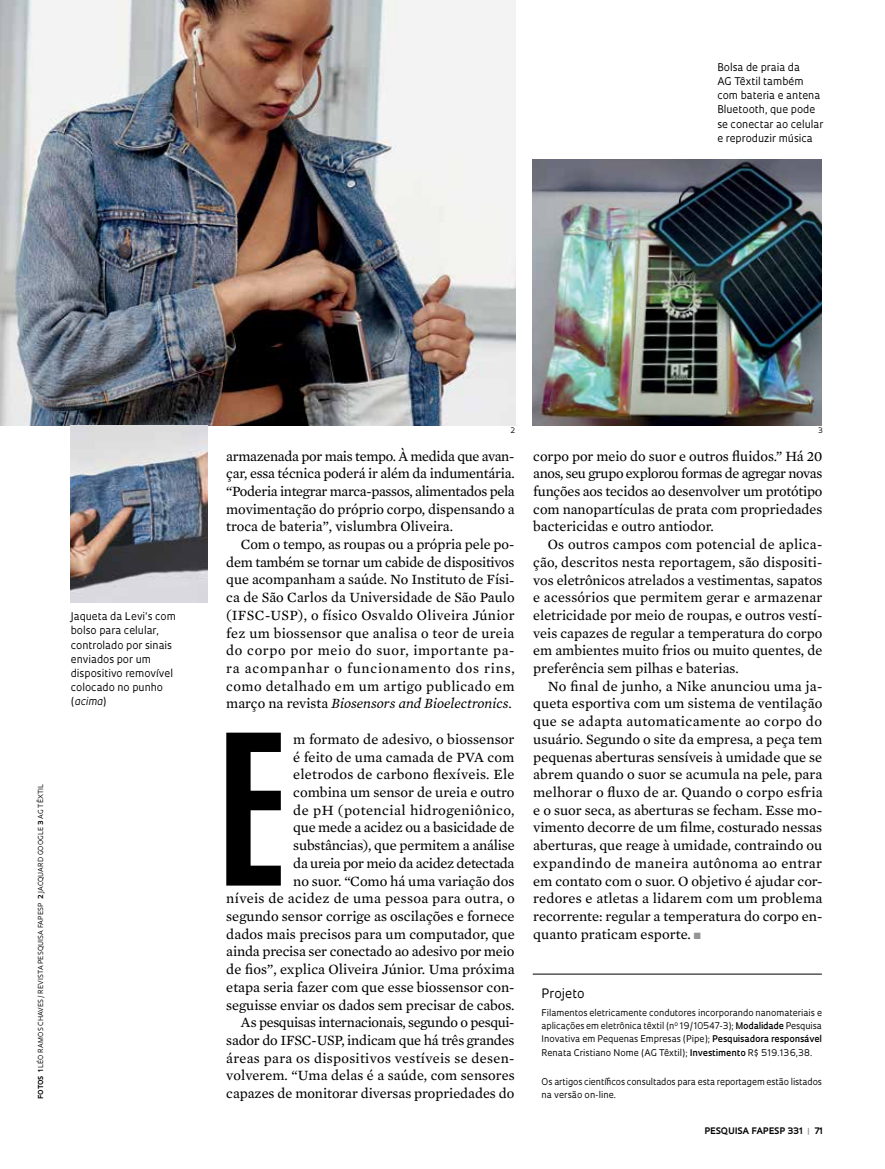
<style>
.page{position:relative;width:885px;height:1169px;background:#fff}
.page>*{position:absolute;margin:0;border:0;box-sizing:border-box;transform-origin:0 0}
.t1{font:195.45px "Swiss 924 BT Regular B";color:#000}
.t2{font:14.4px/17.7px "Mercury Text G2";color:#000;text-align:justify}
.t3{font:12.6px "Oculum";color:#000}
.t4{font:10.35px/14.1px "Oculum";color:#000}
.t5{font:9px/13.2px "Oculum";letter-spacing:-.01em;color:#000;text-align:justify}
.t6{font:700 8.7px "Oculum";letter-spacing:.015em;color:#000}
.t7{font:7.35px "Oculum";color:#000}
.t8{font:6.75px "Oculum";letter-spacing:.015em;color:#000}
.s1{font-style:italic}
.s2{font-weight:700}
.s3{color:#939598}
.s4{font-weight:600}
</style>
<div class="page">
<img style="left:0;top:0;width:515px;height:425px">
<img style="left:533px;top:159px;width:289px;height:266px">
<hr style="left:533px;top:973px;width:289px;height:1px;background:#000">
<img style="left:71px;top:425px;width:136px;height:177px">
<p class="t4" style="left:717px;top:60px;width:108px">Bolsa de praia da<br>AG Têxtil também com bateria e antena<br>Bluetooth, que pode se conectar ao celular e reproduzir música</p>
<p class="t4" style="left:71px;top:609px;width:107px">Jaqueta da Levi’s com bolso para celular, controlado por sinais enviados por um dispositivo removível colocado no punho (<span class="s1">acima</span>)</p>
<p class="t8" style="left:36px;top:1098px;width:317px;rotate:-90deg"><span class="s2">FOTOS 1</span> LÉO RAMOS CHAVES /REVISTA PESQUISA FAPESP <span class="s2">2</span> JACQUARD GOOGLE <span class="s2">3</span> AG TÊXTIL</p>
<p class="t7" style="left:510px;top:425px;width:6px">2</p>
<p class="t2" style="left:226px;top:446px;width:290px">armazenada por mais tempo. À medida que avan&shy;çar, essa técnica poderá ir além da indumentária. “Poderia integrar marca-passos, alimentados pela movimentação do próprio corpo, dispensando a troca de bateria”, vislumbra Oliveira.</p>
<p class="t2" style="left:226px;top:534px;width:290px;text-indent:14px">Com o tempo, as roupas ou a própria pele po&shy;dem também se tornar um cabide de dispositivos que acompanham a saúde. No Instituto de Físi&shy;ca de São Carlos da Universidade de São Paulo (IFSC-USP), o físico Osvaldo Oliveira Júnior fez um biossensor que analisa o teor de ureia do corpo por meio do suor, importante pa&shy;ra acompanhar o funcionamento dos rins, como detalhado em um artigo publicado em março na revista <span class="s1">Biosensors and Bioelectronics</span>.</p>
<h1 class="t1" style="left:220px;top:693px;width:67px">E</h1>
<p class="t2" style="left:226px;top:729px;width:290px;text-align:right">m formato de adesivo, o biossensor<br>é feito de uma camada de PVA com<br>eletrodos de carbono flexíveis. Ele<br>combina um sensor de ureia e outro<br>de pH (potencial hidrogeniônico,<br>que mede a acidez ou a basicidade de substâncias), que permitem a análise<br>da ureia por meio da acidez detectada<br>no suor. “Como há uma variação dos<br>níveis de acidez de uma pessoa para outra, o segundo sensor corrige as oscilações e fornece dados mais precisos para um computador, que ainda precisa ser conectado ao adesivo por meio de fios”, explica Oliveira Júnior. Uma próxima etapa seria fazer com que esse biossensor con&shy;seguisse enviar os dados sem precisar de cabos.<br>As pesquisas internacionais, segundo o pesqui&shy;sador do IFSC-USP, indicam que há três grandes áreas para os dispositivos vestíveis se desen&shy;volverem. “Uma delas é a saúde, com sensores capazes de monitorar diversas propriedades do</p>
<p class="t7" style="left:818px;top:425px;width:6px">3</p>
<p class="t2" style="left:533px;top:446px;width:291px">corpo por meio do suor e outros fluidos.” Há 20 anos, seu grupo explorou formas de agregar novas funções aos tecidos ao desenvolver um protótipo com nanopartículas de prata com propriedades bactericidas e outro antiodor.</p>
<p class="t2" style="left:533px;top:534px;width:291px;text-indent:14px">Os outros campos com potencial de aplica&shy;ção, descritos nesta reportagem, são dispositi&shy;vos eletrônicos atrelados a vestimentas, sapatos e acessórios que permitem gerar e armazenar eletricidade por meio de roupas, e outros vestí&shy;veis capazes de regular a temperatura do corpo em ambientes muito frios ou muito quentes, de preferência sem pilhas e baterias.</p>
<p class="t2" style="left:533px;top:676px;width:291px;text-indent:14px">No final de junho, a Nike anunciou uma ja&shy;queta esportiva com um sistema de ventilação que se adapta automaticamente ao corpo do usuário. Segundo o site da empresa, a peça tem pequenas aberturas sensíveis à umidade que se abrem quando o suor se acumula na pele, para melhorar o fluxo de ar. Quando o corpo esfria e o suor seca, as aberturas se fecham. Esse mo&shy;vimento decorre de um filme, costurado nessas aberturas, que reage à umidade, contraindo ou expandindo de maneira autônoma ao entrar em contato com o suor. O objetivo é ajudar cor&shy;redores e atletas a lidarem com um problema recorrente: regular a temperatura do corpo en&shy;quanto praticam esporte. <span class="s3">■</span></p>
<p class="t3" style="left:542px;top:985px;width:45px">Projeto</p>
<p class="t5" style="left:542px;top:1005px;width:282px">Filamentos eletricamente condutores incorporando nanomateriais e aplicações em eletrônica têxtil (n<sup>o</sup> 19/10547-3); <span class="s4">Modalidade</span> Pesquisa Inovativa em Pequenas Empresas (Pipe); <span class="s4">Pesquisadora responsável </span>Renata Cristiano Nome (AG Têxtil); <span class="s4">Investimento</span> R$ 519.136,38.</p>
<p class="t5" style="left:542px;top:1074px;width:282px">Os artigos científicos consultados para esta reportagem estão listados na versão on-line.</p>
<p class="t6" style="left:704px;top:1124px;width:120px">PESQUISA FAPESP 331 <span class="s3">|</span> 71</p>
</div>
